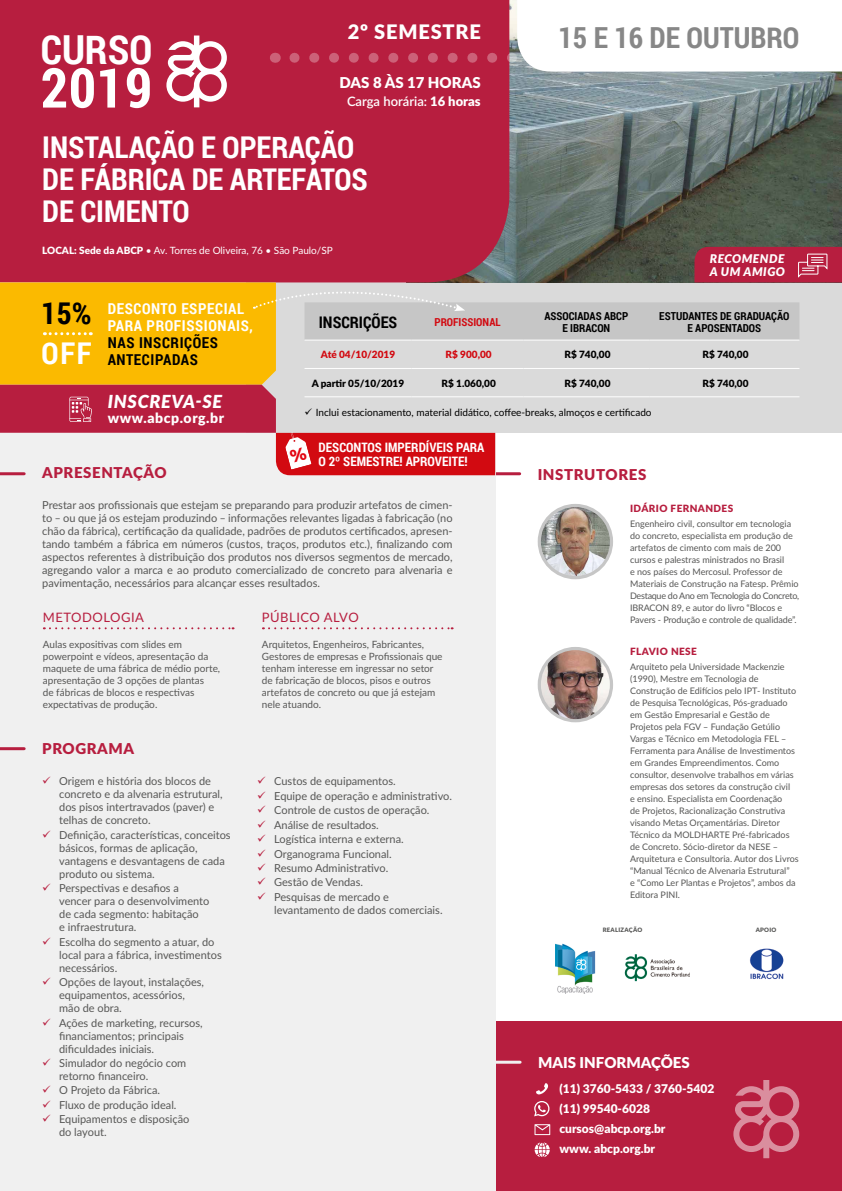
<style>
.page{position:relative;width:842px;height:1191px;background:#fff}
.page>*{position:absolute;margin:0;border:0;box-sizing:border-box;transform-origin:0 0}
.t1{font:700 55px "Roboto Condensed";color:#fff}
.t2{font:700 40px "Roboto Condensed";color:#fff}
.t3{font:700 30px/32px "Roboto Condensed";color:#fff}
.t4{font:700 30px "Roboto Condensed";color:#000}
.t5{font:700 29px "Roboto Condensed";color:#878787}
.t6{font:900 20px "Lato";letter-spacing:.04em;color:#fff}
.t7{font:italic 900 18px "Lato";letter-spacing:.04em;color:#fff}
.t8{font:700 16px "Roboto Condensed";color:#000}
.t9{font:700 15px/17px "Roboto Condensed";letter-spacing:.04em;color:#fff}
.t10{font:900 15px "Lato";letter-spacing:.04em;color:#b71e3f}
.t11{font:900 15px "Lato";color:#fff}
.t12{font:700 15px/17px "Roboto Condensed";letter-spacing:.04em;color:#000}
.t13{font:900 14px "Lato";letter-spacing:.04em;color:#fff}
.t14{font:700 13px "Roboto Condensed";color:#fff}
.t15{font:13px "Lato";letter-spacing:.04em;color:#b71e3f}
.t16{font:600 13px "Lato";color:#fff}
.t17{font:900 12px/19.8px "Lato";color:#fff}
.t18{font:italic 900 12px/13px "Lato";letter-spacing:.04em;color:#fff}
.t19{font:11px/13px "Lato";color:#575756}
.t20{font:700 11px/12px "Roboto Condensed";color:#000;text-align:center}
.t21{font:700 11px "Roboto Condensed";color:#d20a11}
.t22{font:10px/12px "Lato";color:#575756}
.t23{font:10px "Lato";color:#000}
.t24{font:900 10px "Lato";color:#000}
.t25{font:10px "Lato";color:#fff}
.t26{font:900 10px "Lato";letter-spacing:.04em;color:#b71e3f}
.t27{font:900 10px "Lato";color:#d20a11}
.t28{font:9px/12px "Lato";color:#575756}
.t29{font:900 6px "Lato";letter-spacing:.04em;color:#575756}
.s1{font-weight:900}
</style>
<div class="page">
<div style="left:495px;top:1021px;width:347px;height:170px;background:#b71e3f"></div>
<hr style="left:483px;top:1060px;width:37px;height:3px;background:#f0f0f0">
<div style="left:0;top:433px;width:495px;height:758px;background:#f0f0f0"></div>
<img style="left:509px;top:72px;width:333px;height:175px">
<div style="left:0;top:0;width:509px;height:247px;background:#b71e3f"></div>
<hr style="left:0;top:747px;width:24px;height:3px;background:#b71e3f">
<svg style="left:294px;top:0;width:548px;height:72px"></svg>
<svg style="left:166px;top:36px;width:61px;height:71px"></svg>
<img style="left:539px;top:506px;width:72px;height:71px">
<div style="left:538px;top:504px;width:75px;height:75px;border:3px solid #c6c6c6;border-radius:50%"></div>
<svg style="left:44px;top:627px;width:190px;height:2px"></svg>
<svg style="left:263px;top:627px;width:190px;height:2px"></svg>
<svg style="left:534px;top:1124px;width:16px;height:11px"></svg>
<svg style="left:536px;top:1083px;width:12px;height:11px"></svg>
<svg style="left:534px;top:1101px;width:15px;height:15px"></svg>
<svg style="left:535px;top:1142px;width:15px;height:15px"></svg>
<svg style="left:733px;top:1080px;width:66px;height:78px"></svg>
<img style="left:555px;top:943px;width:135px;height:50px">
<img style="left:750px;top:948px;width:34px;height:32px">
<img style="left:539px;top:649px;width:72px;height:71px">
<div style="left:538px;top:647px;width:75px;height:75px;border:3px solid #c6c6c6;border-radius:50%"></div>
<svg style="left:0;top:247px;width:842px;height:228px;background:#d5a791"></svg>
<h2 class="t2" style="left:41px;top:22px;width:113px">CURSO</h2>
<h1 class="t1" style="left:41px;top:49px;width:113px">2019</h1>
<h3 class="t6" style="left:348px;top:17px;width:135px">2º SEMESTRE</h3>
<h3 class="t11" style="left:339px;top:71px;width:143px">DAS 8 ÀS 17 HORAS</h3>
<p class="t16" style="left:347px;top:92px;width:135px">Carga horária: <span class="s1">16 horas</span></p>
<h3 class="t3" style="left:42px;top:130px;width:327px">INSTALAÇÃO E OPERAÇÃO<br>DE FÁBRICA DE ARTEFATOS<br>DE CIMENTO</h3>
<p class="t25" style="left:42px;top:243px;width:292px"><span class="s1">LOCAL: Sede da ABCP</span> • Av. Torres de Oliveira, 76 • São Paulo/SP</p>
<h3 class="t5" style="left:558px;top:17px;width:242px">15 E 16 DE OUTUBRO</h3>
<p class="t18" style="left:710px;top:252px;width:77px">RECOMENDE<br>A UM AMIGO</p>
<h3 class="t4" style="left:42px;top:292px;width:52px">15%</h3>
<h3 class="t3" style="left:42px;top:336px;width:52px">OFF</h3>
<h3 class="t9" style="left:108px;top:299px;width:147px">DESCONTO ESPECIAL<br>PARA PROFISSIONAIS,</h3>
<h3 class="t12" style="left:108px;top:333px;width:112px">NAS INSCRIÇÕES<br>ANTECIPADAS</h3>
<h3 class="t7" style="left:108px;top:388px;width:116px">INSCREVA-SE</h3>
<p class="t13" style="left:108px;top:407px;width:118px">www.abcp.org.br</p>
<h3 class="t8" style="left:319px;top:311px;width:80px">INSCRIÇÕES</h3>
<p class="t21" style="left:434px;top:314px;width:68px">PROFISSIONAL</p>
<p class="t20" style="left:544px;top:309px;width:85px">ASSOCIADAS ABCP<br>E IBRACON</p>
<p class="t20" style="left:659px;top:309px;width:132px">ESTUDANTES DE GRADUAÇÃO<br>E APOSENTADOS</p>
<p class="t27" style="left:321px;top:347px;width:76px">Até 04/10/2019</p>
<p class="t27" style="left:446px;top:347px;width:48px">R$ 900,00</p>
<p class="t24" style="left:564px;top:347px;width:48px">R$ 740,00</p>
<p class="t24" style="left:702px;top:347px;width:48px">R$ 740,00</p>
<p class="t24" style="left:312px;top:375px;width:94px">A partir 05/10/2019</p>
<p class="t24" style="left:441px;top:375px;width:56px">R$ 1.060,00</p>
<p class="t24" style="left:564px;top:375px;width:48px">R$ 740,00</p>
<p class="t24" style="left:702px;top:375px;width:48px">R$ 740,00</p>
<p class="t23" style="left:316px;top:406px;width:337px">Inclui estacionamento, material didático, coffee-breaks, almoços e certificado</p>
<p class="t14" style="left:319px;top:438px;width:167px">DESCONTOS IMPERDÍVEIS PARA</p>
<p class="t14" style="left:319px;top:452px;width:151px">O 2º SEMESTRE! APROVEITE!</p>
<h3 class="t10" style="left:42px;top:462px;width:126px">APRESENTAÇÃO</h3>
<p class="t19" style="left:42px;top:498px;width:412px;text-align:justify">Prestar aos profissionais que estejam se preparando para produzir artefatos de cimen&shy;to ‒ ou que já os estejam produzindo ‒ informações relevantes ligadas à fabricação (no chão da fábrica), certificação da qualidade, padrões de produtos certificados, apresen&shy;tando também a fábrica em números (custos, traços, produtos etc.), finalizando com aspectos referentes à distribuição dos produtos nos diversos segmentos de mercado, agregando valor a marca e ao produto comercializado de concreto para alvenaria e pavimentação, necessários para alcançar esses resultados.</p>
<h3 class="t10" style="left:538px;top:463px;width:110px">INSTRUTORES</h3>
<p class="t26" style="left:630px;top:501px;width:105px">IDÁRIO FERNANDES</p>
<p class="t28" style="left:630px;top:517px;width:171px">Engenheiro civil, consultor em tecnologia do concreto, especialista em produção de artefatos de cimento com mais de 200 cursos e palestras ministrados no Brasil<br>e nos países do Mercosul. Professor de Materiais de Construção na Fatesp. Prêmio Destaque do Ano em Tecnologia do Concreto, IBRACON 89, e autor do livro “Blocos e</p>
<p class="t15" style="left:262px;top:607px;width:98px">PÚBLICO ALVO</p>
<p class="t22" style="left:262px;top:638px;width:182px">Arquitetos, Engenheiros, Fabricantes, Gestores de empresas e Profissionais que tenham interesse em ingressar no setor de fabricação de blocos, pisos e outros artefatos de concreto ou que já estejam nele atuando.</p>
<p class="t15" style="left:43px;top:607px;width:103px">METODOLOGIA</p>
<p class="t28" style="left:630px;top:613px;width:168px">Pavers - Produção e controle de qualidade”.</p>
<p class="t22" style="left:43px;top:638px;width:179px">Aulas expositivas com slides em powerpoint e vídeos, apresentação da maquete de uma fábrica de médio porte, apresentação de 3 opções de plantas<br>de fábricas de blocos e respectivas expectativas de produção.</p>
<p class="t26" style="left:630px;top:644px;width:68px">FLAVIO NESE</p>
<p class="t28" style="left:630px;top:660px;width:170px">Arquiteto pela Universidade Mackenzie (1990), Mestre em Tecnologia de Construção de Edifícios pelo IPT- Instituto de Pesquisa Tecnológicas, Pós-graduado em Gestão Empresarial e Gestão de Projetos pela FGV – Fundação Getúlio Vargas e Técnico em Metodologia FEL – Ferramenta para Análise de Investimentos em Grandes Empreendimentos. Como consultor, desenvolve trabalhos em várias empresas dos setores da construção civil<br>e ensino. Especialista em Coordenação<br>de Projetos, Racionalização Construtiva visando Metas Orçamentárias. Diretor Técnico da MOLDHARTE Pré-fabricados de Concreto. Sócio-diretor da NESE – Arquitetura e Consultoria. Autor dos Livros “Manual Técnico de Alvenaria Estrutural”<br>e “Como Ler Plantas e Projetos”, ambos da Editora PINI.</p>
<h3 class="t10" style="left:42px;top:737px;width:94px">PROGRAMA</h3>
<p class="t19" style="left:59px;top:774px;width:165px">Origem e história dos blocos de concreto e da alvenaria estrutural, dos pisos intertravados (paver) e telhas de concreto.</p>
<p class="t19" style="left:59px;top:828px;width:173px">Definição, características, conceitos básicos, formas de aplicação, vantagens e desvantagens de cada produto ou sistema.</p>
<p class="t19" style="left:59px;top:881px;width:152px">Perspectivas e desafios a vencer para o desenvolvimento de cada segmento: habitação<br>e infraestrutura.</p>
<p class="t19" style="left:59px;top:934px;width:164px">Escolha do segmento a atuar, do local para a fábrica, investimentos necessários.</p>
<p class="t19" style="left:59px;top:975px;width:146px">Opções de layout, instalações, equipamentos, acessórios, mão de obra.</p>
<p class="t19" style="left:59px;top:1015px;width:145px">Ações de marketing, recursos, financiamentos; principais dificuldades iniciais.</p>
<p class="t19" style="left:59px;top:1056px;width:129px">Simulador do negócio com retorno financeiro.</p>
<p class="t19" style="left:59px;top:1082px;width:132px;line-height:14.4px">O Projeto da Fábrica.<br>Fluxo de produção ideal.<br>Equipamentos e disposição</p>
<p class="t19" style="left:59px;top:1125px;width:49px">do layout.</p>
<p class="t19" style="left:274px;top:774px;width:179px;line-height:14.4px">Custos de equipamentos.<br>Equipe de operação e administrativo.<br>Controle de custos de operação.<br>Análise de resultados.<br>Logística interna e externa.<br>Organograma Funcional.<br>Resumo Administrativo.<br>Gestão de Vendas.<br>Pesquisas de mercado e</p>
<p class="t19" style="left:274px;top:903px;width:170px">levantamento de dados comerciais.</p>
<p class="t29" style="left:603px;top:925px;width:41px">REALIZAÇÃO</p>
<p class="t29" style="left:756px;top:925px;width:22px">APOIO</p>
<h3 class="t11" style="left:538px;top:1051px;width:153px">MAIS INFORMAÇÕES</h3>
<p class="t17" style="left:559px;top:1078px;width:157px">(11) 3760-5433 / 3760-5402 (11) 99540-6028 cursos@abcp.org.br<br>www. abcp.org.br</p>
</div>
